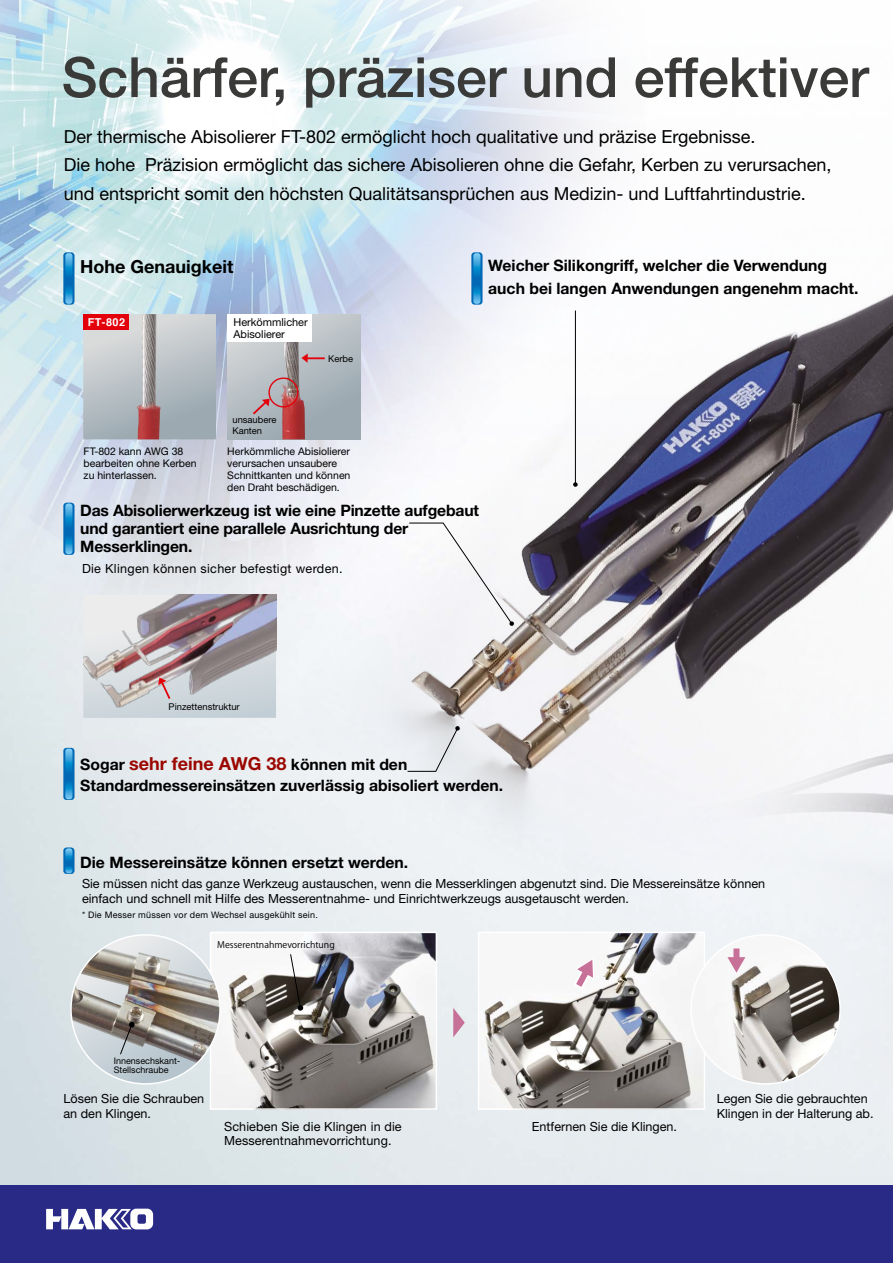
<style>
.page{position:relative;width:893px;height:1263px;background:#fff}
.page>*{position:absolute;margin:0;border:0;box-sizing:border-box;transform-origin:0 0}
.t1{font:500 55.5px "Helvetica Neue LT Std";letter-spacing:-.005em;color:#3a3a39}
.t2{font:18px/28.5px "Helvetica Neue LT Std";color:#000}
.t3{font:700 18px "Helvetica Neue LT Std";color:#000}
.t4{font:700 15.75px/18px "Helvetica Neue LT Std";color:#000}
.t5{font:12.6px/15px "Helvetica Neue LT Std";color:#000}
.t6{font:12.6px "Helvetica Neue LT Std";letter-spacing:.025em;color:#000}
.t7{font:10.95px/12px "Helvetica Neue LT Std";color:#000}
.t8{font:700 10.95px "Helvetica";color:#fff}
.t9{font:10.5px/12px "Helvetica Neue LT Std";color:#000}
.t10{font:9.3px/10.5px "Helvetica Neue LT Std";color:#000}
.t11{font:9px "Helvetica Neue LT Std";letter-spacing:.025em;color:#000}
.t12{font:9px/9px "Helvetica Neue LT Std";color:#000}
.t13{font:9px "Gothic BBB Pro Medium 83 pv RKSJ H";color:#000}
.s1{font-size:18px;color:#9b0600}
</style>
<div class="page">
<img style="left:0;top:0;width:566px;height:1185px">
<img style="left:131px;top:0;width:762px;height:1075px">
<img style="left:411px;top:295px;width:482px;height:476px">
<img style="left:213px;top:935px;width:221px;height:172px">
<div style="left:210px;top:932px;width:227px;height:178px;border:2px solid #fff"></div>
<img style="left:481px;top:935px;width:221px;height:172px">
<div style="left:478px;top:932px;width:227px;height:178px;border:2px solid #fff"></div>
<svg style="left:71px;top:935px;width:149px;height:149px;background:#cbd5da"></svg>
<img style="left:71px;top:948px;width:149px;height:115px">
<img style="left:691px;top:935px;width:149px;height:149px;border-radius:74px">
<svg style="left:564px;top:958px;width:35px;height:43px"></svg>
<div style="left:733px;top:948px;width:6px;height:12px;background:#c77098"></div>
<svg style="left:727px;top:957px;width:18px;height:16px"></svg>
<svg style="left:120px;top:1021px;width:15px;height:34px"></svg>
<svg style="left:290px;top:954px;width:13px;height:57px"></svg>
<div style="left:0;top:1185px;width:893px;height:78px;background:#292a86"></div>
<svg style="left:46px;top:1208px;width:107px;height:21px"></svg>
<svg style="left:453px;top:1008px;width:12px;height:29px"></svg>
<svg style="left:63px;top:848px;width:11px;height:26px"></svg>
<svg style="left:63px;top:748px;width:11px;height:52px"></svg>
<svg style="left:63px;top:503px;width:11px;height:52px"></svg>
<svg style="left:471px;top:252px;width:11px;height:53px"></svg>
<svg style="left:83px;top:314px;width:133px;height:125px;background:#b8bfc4"></svg>
<img style="left:136px;top:314px;width:25px;height:125px">
<svg style="left:227px;top:314px;width:133px;height:125px;background:#b1b9bf"></svg>
<img style="left:281px;top:342px;width:24px;height:97px">
<div style="left:83px;top:314px;width:46px;height:15px;background:#e3000b"></div>
<div style="left:227px;top:314px;width:85px;height:28px;background:#fff"></div>
<svg style="left:301px;top:353px;width:23px;height:10px"></svg>
<div style="left:268px;top:377px;width:30px;height:30px;border:1px solid #e3000b;border-radius:50%"></div>
<svg style="left:252px;top:399px;width:18px;height:17px"></svg>
<svg style="left:63px;top:252px;width:11px;height:53px"></svg>
<div style="left:409px;top:522px;width:105px;height:104px;background:#f6f5f7"></div>
<hr style="left:575px;top:310px;width:1px;height:174px;background:#000">
<svg style="left:573px;top:482px;width:5px;height:5px"></svg>
<svg style="left:407px;top:726px;width:53px;height:46px;background:#dde0e3"></svg>
<img style="left:83px;top:595px;width:193px;height:123px">
<h1 class="t1" style="left:62px;top:44px;width:809px">Schärfer, präziser und effektiver</h1>
<p class="t2" style="left:64px;top:122px;width:769px">Der thermische Abisolierer FT-802 ermöglicht hoch qualitative und präzise Ergebnisse.<br>Die hohe Präzision ermöglicht das sichere Abisolieren ohne die Gefahr, Kerben zu verursachen, und entspricht somit den höchsten Qualitätsansprüchen aus Medizin- und Luftfahrtindustrie.</p>
<h2 class="t3" style="left:80px;top:255px;width:155px">Hohe Genauigkeit</h2>
<p class="t8" style="left:88px;top:314px;width:39px">FT-802</p>
<p class="t7" style="left:234px;top:316px;width:76px">Herkömmlicher<br>Abisolierer</p>
<p class="t10" style="left:328px;top:353px;width:26px">Kerbe</p>
<p class="t4" style="left:488px;top:254px;width:372px;line-height:22.5px">Weicher Silikongriff, welcher die Verwendung auch bei langen Anwendungen angenehm macht.</p>
<p class="t10" style="left:232px;top:414px;width:46px">unsaubere<br>Kanten</p>
<p class="t9" style="left:84px;top:445px;width:115px">FT-802 kann AWG 38 bearbeiten ohne Kerben zu hinterlassen.</p>
<p class="t9" style="left:227px;top:445px;width:125px">Herkömmliche Abisiolierer verursachen unsaubere<br>Schnittkanten und können den Draht beschädigen.</p>
<p class="t4" style="left:80px;top:501px;width:400px">Das Abisolierwerkzeug ist wie eine Pinzette aufgebaut und garantiert eine parallele Ausrichtung der<br>Messerklingen.</p>
<p class="t6" style="left:82px;top:561px;width:262px">Die Klingen können sicher befestigt werden.</p>
<p class="t10" style="left:169px;top:701px;width:73px">Pinzettenstruktur</p>
<p class="t4" style="left:80px;top:753px;width:424px;line-height:21.3px">Sogar <span class="s1">sehr feine AWG 38</span> können mit den<br>Standardmessereinsätzen zuverlässig abisoliert werden.</p>
<p class="t4" style="left:80px;top:853px;width:329px">Die Messereinsätze können ersetzt werden.</p>
<p class="t5" style="left:82px;top:876px;width:685px">Sie müssen nicht das ganze Werkzeug austauschen, wenn die Messerklingen abgenutzt sind. Die Messereinsätze können einfach und schnell mit Hilfe des Messerentnahme- und Einrichtwerkzeugs ausgetauscht werden.</p>
<p class="t11" style="left:82px;top:910px;width:237px">* Die Messer müssen vor dem Wechsel ausgekühlt sein.</p>
<p class="t13" style="left:217px;top:939px;width:119px">Messerentnahmevorrichtung</p>
<p class="t12" style="left:114px;top:1056px;width:68px">Innensechskant-<br>Stellschraube</p>
<p class="t5" style="left:63px;top:1090px;width:142px">Lösen Sie die Schrauben an den Klingen.</p>
<p class="t5" style="left:224px;top:1118px;width:179px">Schieben Sie die Klingen in die<br>Messerentnahmevorrichtung.</p>
<p class="t5" style="left:532px;top:1118px;width:147px">Entfernen Sie die Klingen.</p>
<p class="t5" style="left:717px;top:1090px;width:158px">Legen Sie die gebrauchten<br>Klingen in der Halterung ab.</p>
</div>
